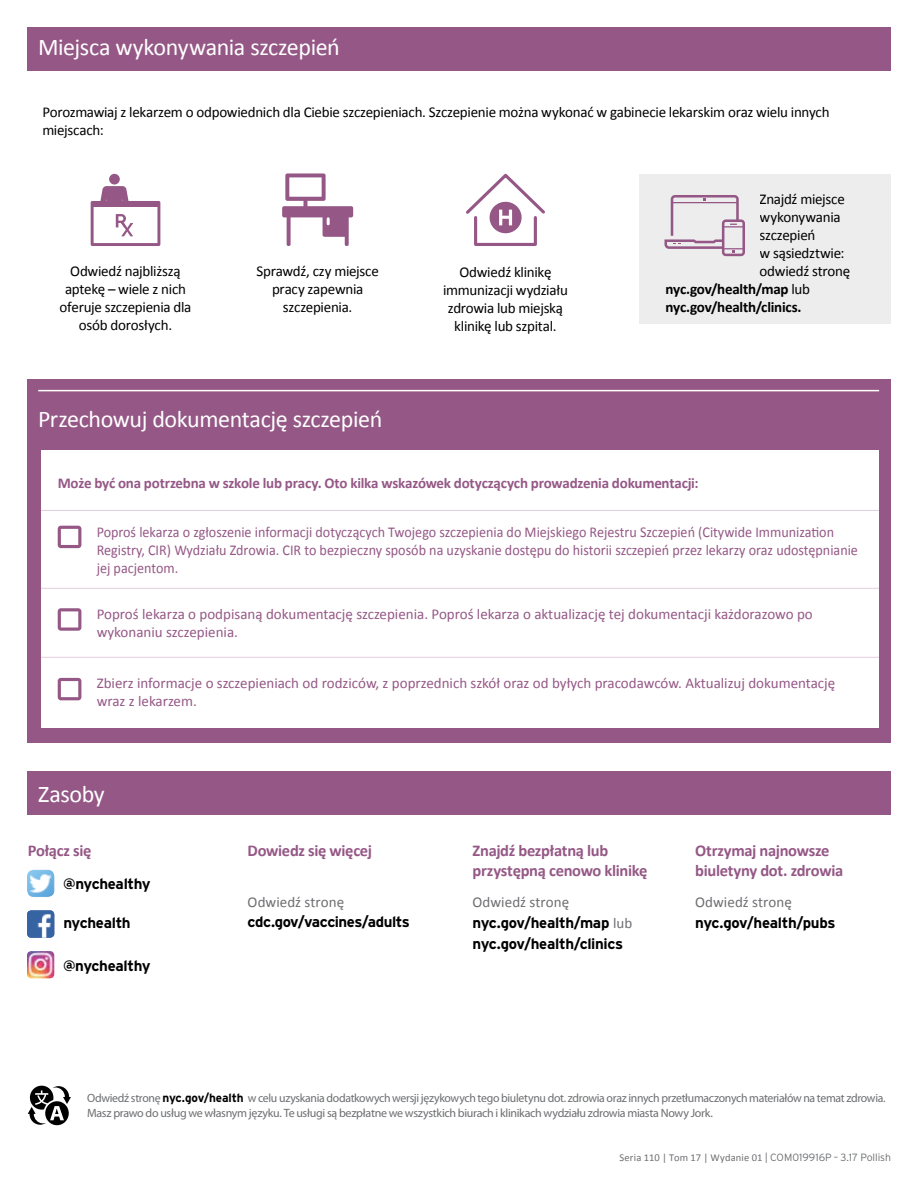
<style>
.page{position:relative;width:918px;height:1188px;background:#fff}
.page>*{position:absolute;margin:0;border:0;box-sizing:border-box;transform-origin:0 0}
.t1{font:24px "Calibri";letter-spacing:-.015em;color:#fff}
.t2{font:700 16.5px/19.5px "Calibri";letter-spacing:-.02em;color:#955886}
.t3{font:15px/18px "Calibri";letter-spacing:-.02em;color:#000;text-align:center}
.t4{font:15px/18px "Calibri";color:#955886;scale:.94 1}
.t5{font:15px/18px "Calibri";color:#955886}
.t6{font:700 15px/21px "Interstate";letter-spacing:-.025em;color:#000}
.t7{font:700 15px "Calibri";letter-spacing:-.015em;color:#955886}
.t8{font:700 15px "Calibri";letter-spacing:-.015em;color:#000}
.t9{font:15px "Calibri";letter-spacing:.005em;color:#6d6e71}
.t10{font:12px/15px "Myriad Pro";letter-spacing:-.025em;color:#6d6e71}
.t11{font:10.5px "Calibri";letter-spacing:.015em;color:#6d6e71}
.s1{font-weight:400}
.s2{font-family:"Interstate";font-weight:300;color:#fff}
.s3{font-family:"Calibri";font-weight:400;color:#6d6e71}
.s4{font-family:"Interstate";font-weight:700;color:#000}
.s5{font-family:"Interstate";font-weight:300}
</style>
<div class="page">
<div style="left:27px;top:27px;width:864px;height:43px;background:#955886"></div>
<div style="left:27px;top:379px;width:864px;height:363px;background:#955886"></div>
<div style="left:27px;top:772px;width:864px;height:43px;background:#955886"></div>
<img style="left:27px;top:910px;width:27px;height:28px">
<img style="left:27px;top:951px;width:27px;height:27px">
<img style="left:27px;top:870px;width:28px;height:27px">
<svg style="left:28px;top:1086px;width:43px;height:39px"></svg>
<svg style="left:466px;top:173px;width:79px;height:73px"></svg>
<div style="left:109px;top:174px;width:11px;height:11px;background:#955886;border-radius:50%"></div>
<svg style="left:90px;top:186px;width:71px;height:60px"></svg>
<div style="left:92px;top:202px;width:67px;height:5px;background:#955886"></div>
<svg style="left:282px;top:173px;width:71px;height:73px"></svg>
<div style="left:639px;top:174px;width:252px;height:149px;background:#ededee"></div>
<svg style="left:664px;top:195px;width:81px;height:61px"></svg>
<hr style="left:38px;top:390px;width:841px;height:1px;background:#fff">
<div style="left:42px;top:450px;width:837px;height:277px;background:#fff"></div>
<svg style="left:58px;top:526px;width:23px;height:22px"></svg>
<svg style="left:58px;top:608px;width:23px;height:23px"></svg>
<svg style="left:58px;top:678px;width:23px;height:22px"></svg>
<hr style="left:41px;top:510px;width:838px;height:1px;background:#955886">
<hr style="left:41px;top:588px;width:838px;height:1px;background:#955886">
<hr style="left:41px;top:657px;width:838px;height:1px;background:#955886">
<h1 class="t1" style="left:38px;top:32px;width:303px">Miejsca wykonywania szczepień</h1>
<p class="t3" style="left:42px;top:103px;width:789px;text-align:left">Porozmawiaj z lekarzem o odpowiednich dla Ciebie szczepieniach. Szczepienie można wykonać w gabinecie lekarskim oraz wielu innych miejscach:</p>
<p class="t3" style="left:60px;top:262px;width:133px">Odwiedź najbliższą aptekę – wiele z nich oferuje szczepienia dla osób dorosłych.</p>
<p class="t3" style="left:256px;top:262px;width:124px">Sprawdź, czy miejsce pracy zapewnia szczepienia.</p>
<h1 class="t1" style="left:38px;top:404px;width:346px">Przechowuj dokumentację szczepień</h1>
<p class="t3" style="left:443px;top:263px;width:126px">Odwiedź klinikę immunizacji wydziału zdrowia lub miejską klinikę lub szpital.</p>
<p class="t3" style="left:760px;top:190px;width:87px">Znajdź miejsce</p>
<p class="t3" style="left:760px;top:208px;width:83px">wykonywania</p>
<p class="t3" style="left:760px;top:226px;width:57px">szczepień</p>
<p class="t3" style="left:760px;top:244px;width:87px">w sąsiedztwie:</p>
<p class="t3" style="left:760px;top:262px;width:92px">odwiedź stronę</p>
<p class="t8" style="left:666px;top:279px;width:146px">nyc.gov/health/map <span class="s1">lub</span></p>
<p class="t8" style="left:666px;top:297px;width:138px">nyc.gov/health/clinics.</p>
<p class="t7" style="left:58px;top:474px;width:642px">Może być ona potrzebna w szkole lub pracy. Oto kilka wskazówek dotyczących prowadzenia dokumentacji:</p>
<p class="t4" style="left:97px;top:523px;width:811px;text-indent:-13px"><span class="s2">•</span> Poproś lekarza o zgłoszenie informacji dotyczących Twojego szczepienia do Miejskiego Rejestru Szczepień (Citywide Immunization<br>Registry, CIR) Wydziału Zdrowia. CIR to bezpieczny sposób na uzyskanie dostępu do historii szczepień przez lekarzy oraz udostępnianie jej pacjentom.</p>
<p class="t5" style="left:97px;top:605px;width:718px;text-indent:-14px"><span class="s2">•</span> Poproś lekarza o podpisaną dokumentację szczepienia. Poproś lekarza o aktualizację tej dokumentacji każdorazowo po wykonaniu szczepienia.</p>
<p class="t5" style="left:97px;top:674px;width:740px;text-indent:-14px"><span class="s2">•</span> Zbierz informacje o szczepieniach od rodziców, z poprzednich szkół oraz od byłych pracodawców. Aktualizuj dokumentację wraz z lekarzem.</p>
<h1 class="t1" style="left:38px;top:779px;width:68px">Zasoby</h1>
<p class="t2" style="left:28px;top:841px;width:65px">Połącz się</p>
<p class="t2" style="left:248px;top:841px;width:126px">Dowiedz się więcej</p>
<p class="t6" style="left:63px;top:874px;width:89px">@nychealthy</p>
<p class="t6" style="left:63px;top:912px;width:69px">nychealth</p>
<p class="t6" style="left:63px;top:955px;width:89px">@nychealthy</p>
<p class="t9" style="left:248px;top:893px;width:98px">Odwiedź stronę</p>
<p class="t6" style="left:248px;top:911px;width:164px">cdc.gov/vaccines/adults</p>
<p class="t2" style="left:473px;top:841px;width:176px">Znajdź bezpłatną lub przystępną cenowo klinikę</p>
<p class="t2" style="left:695px;top:841px;width:149px">Otrzymaj najnowsze biuletyny dot. zdrowia</p>
<p class="t9" style="left:473px;top:893px;width:98px">Odwiedź stronę</p>
<p class="t6" style="left:473px;top:912px;width:161px">nyc.gov/health/map <span class="s3">lub </span>nyc.gov/health/clinics</p>
<p class="t9" style="left:695px;top:893px;width:98px">Odwiedź stronę</p>
<p class="t6" style="left:695px;top:912px;width:142px">nyc.gov/health/pubs</p>
<p class="t10" style="left:87px;top:1091px;width:800px">Odwiedź stronę <span class="s4">nyc.gov/health</span> w celu uzyskania dodatkowych wersji językowych tego biuletynu dot. zdrowia oraz innych przetłumaczonych materiałów na temat zdrowia.<br>Masz prawo do usług we własnym języku. Te usługi są bezpłatne we wszystkich biurach i klinikach wydziału zdrowia miasta Nowy Jork.</p>
<p class="t11" style="left:619px;top:1151px;width:273px">Seria 110 | Tom 17 | Wydanie 01 <span class="s5">| COM019916P – 3.17 Pollish</span></p>
</div>
